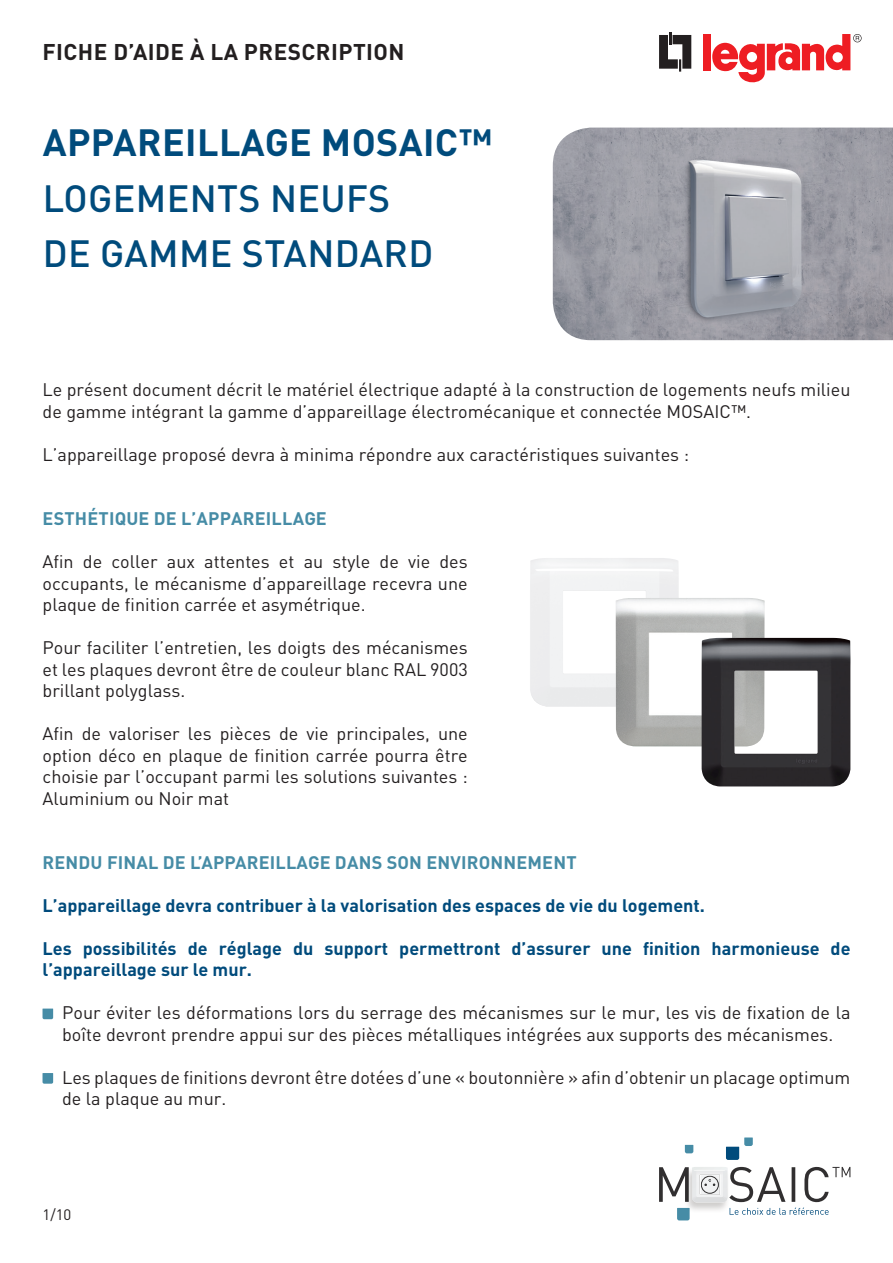
<style>
.page{position:relative;width:893px;height:1263px;background:#fff}
.page>*{position:absolute;margin:0;border:0;box-sizing:border-box;transform-origin:0 0}
.t1{font:500 37.5px/55.5px "DIN Pro";letter-spacing:.01em;color:#004b7c}
.t2{font:700 37.5px "DIN Pro";letter-spacing:.01em;color:#004b7c}
.t3{font:700 22.5px "DIN Pro";letter-spacing:.02em;color:#231f20}
.t4{font:18px/21.6px "DIN Pro";color:#231f20}
.t5{font:700 18px/21.6px "DIN Pro";color:#004b7c}
.t6{font:700 18px "DIN Pro";letter-spacing:.01em;color:#468ca6}
.t7{font:15px "DIN Pro";color:#231f20}
</style>
<div class="page">
<svg style="left:659px;top:32px;width:32px;height:40px"></svg>
<div style="left:703px;top:34px;width:8px;height:36px;background:#ee1d23"></div>
<svg style="left:712px;top:34px;width:150px;height:49px"></svg>
<svg style="left:685px;top:1145px;width:8px;height:8px"></svg>
<svg style="left:726px;top:1137px;width:27px;height:23px"></svg>
<svg style="left:659px;top:1167px;width:191px;height:53px"></svg>
<img style="left:553px;top:128px;width:340px;height:212px">
<svg style="left:43px;top:1008px;width:10px;height:11px"></svg>
<svg style="left:43px;top:1073px;width:10px;height:11px"></svg>
<img style="left:616px;top:598px;width:149px;height:149px">
<img style="left:702px;top:640px;width:148px;height:146px">
<p class="t3" style="left:43px;top:36px;width:364px">FICHE D’AIDE À LA PRESCRIPTION</p>
<h1 class="t2" style="left:43px;top:117px;width:452px">APPAREILLAGE MOSAIC™</h1>
<h1 class="t1" style="left:43px;top:169px;width:392px">LOGEMENTS NEUFS<br>DE GAMME STANDARD</h1>
<p class="t4" style="left:43px;top:378px;width:809px">Le présent document décrit le matériel électrique adapté à la construction de logements neufs milieu de gamme intégrant la gamme d’appareillage électromécanique et connectée MOSAIC™.</p>
<p class="t4" style="left:43px;top:443px;width:648px">L’appareillage proposé devra à minima répondre aux caractéristiques suivantes :</p>
<p class="t6" style="left:43px;top:506px;width:286px">ESTHÉTIQUE DE L’APPAREILLAGE</p>
<p class="t4" style="left:43px;top:550px;width:427px;text-align:justify">Afin de coller aux attentes et au style de vie des occupants, le mécanisme d’appareillage recevra une plaque de finition carrée et asymétrique.</p>
<p class="t4" style="left:43px;top:636px;width:427px;text-align:justify">Pour faciliter l’entretien, les doigts des mécanismes et les plaques devront être de couleur blanc RAL 9003 brillant polyglass.</p>
<p class="t4" style="left:43px;top:722px;width:427px;text-align:justify">Afin de valoriser les pièces de vie principales, une option déco en plaque de finition carrée pourra être choisie par l’occupant parmi les solutions suivantes :<br>Aluminium ou Noir mat</p>
<p class="t6" style="left:43px;top:850px;width:535px">RENDU FINAL DE L’APPAREILLAGE DANS SON ENVIRONNEMENT</p>
<p class="t5" style="left:43px;top:894px;width:664px">L’appareillage devra contribuer à la valorisation des espaces de vie du logement.</p>
<p class="t5" style="left:43px;top:937px;width:809px">Les possibilités de réglage du support permettront d’assurer une finition harmonieuse de l’appareillage sur le mur.</p>
<p class="t4" style="left:62px;top:1001px;width:790px">Pour éviter les déformations lors du serrage des mécanismes sur le mur, les vis de fixation de la boîte devront prendre appui sur des pièces métalliques intégrées aux supports des mécanismes.</p>
<p class="t4" style="left:62px;top:1066px;width:790px">Les plaques de finitions devront être dotées d’une « boutonnière » afin d’obtenir un placage optimum de la plaque au mur.</p>
<p class="t7" style="left:43px;top:1205px;width:30px">1/10</p>
</div>
